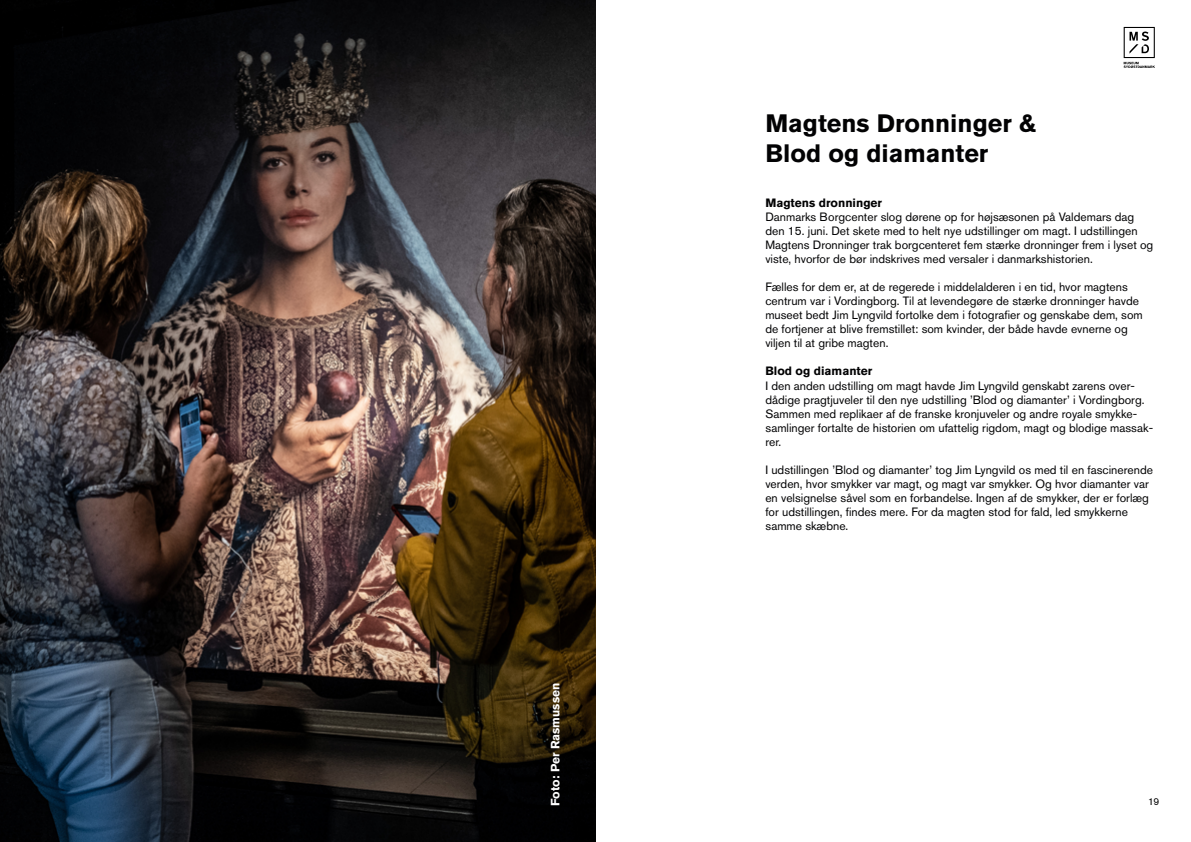
<style>
.page{position:relative;width:1191px;height:842px;background:#fff}
.page>*{position:absolute;margin:0;border:0;box-sizing:border-box;transform-origin:0 0}
.t1{font:700 25px/30px "Akzidenz Grotesk Pro";color:#020203}
.t2{font:12px/14px "Akzidenz Grotesk Pro";color:#020203}
.t3{font:700 12px "Akzidenz Grotesk Pro";color:#020203}
.t4{font:700 12px "Akzidenz Grotesk Pro";color:#fff}
.t5{font:10px "Akzidenz Grotesk Pro";color:#000}
</style>
<div class="page">
<svg style="left:1123px;top:27px;width:31px;height:41px"></svg>
<img style="left:0;top:0;width:595px;height:842px">
<p class="t4" style="left:547px;top:806px;width:125px;rotate:-90deg">Foto: Per Rasmussen</p>
<h1 class="t1" style="left:765px;top:108px;width:272px">Magtens Dronninger &amp;<br>Blod og diamanter</h1>
<p class="t3" style="left:765px;top:195px;width:118px">Magtens dronninger</p>
<p class="t2" style="left:765px;top:210px;width:389px">Danmarks Borgcenter slog dørene op for højsæsonen på Valdemars dag den 15. juni. Det skete med to helt nye udstillinger om magt. I udstillingen Magtens Dronninger trak borgcenteret fem stærke dronninger frem i lyset og viste, hvorfor de bør indskrives med versaler i danmarkshistorien.</p>
<p class="t2" style="left:765px;top:280px;width:379px">Fælles for dem er, at de regerede i middelalderen i en tid, hvor magtens centrum var i Vordingborg. Til at levendegøre de stærke dronninger havde museet bedt Jim Lyngvild fortolke dem i fotografier og genskabe dem, som de fortjener at blive fremstillet: som kvinder, der både havde evnerne og viljen til at gribe magten.</p>
<p class="t3" style="left:765px;top:363px;width:108px">Blod og diamanter</p>
<p class="t2" style="left:765px;top:378px;width:389px">I den anden udstilling om magt havde Jim Lyngvild genskabt zarens over&shy;dådige pragtjuveler til den nye udstilling ’Blod og diamanter’ i Vordingborg.<br>Sammen med replikaer af de franske kronjuveler og andre royale smykke&shy;samlinger fortalte de historien om ufattelig rigdom, magt og blodige massak&shy;rer.</p>
<p class="t2" style="left:765px;top:462px;width:389px">I udstillingen ’Blod og diamanter’ tog Jim Lyngvild os med til en fascinerende verden, hvor smykker var magt, og magt var smykker. Og hvor diamanter var en velsignelse såvel som en forbandelse. Ingen af de smykker, der er forlæg for udstillingen, findes mere. For da magten stod for fald, led smykkerne samme skæbne.</p>
<p class="t5" style="left:1148px;top:795px;width:13px">19</p>
</div>
